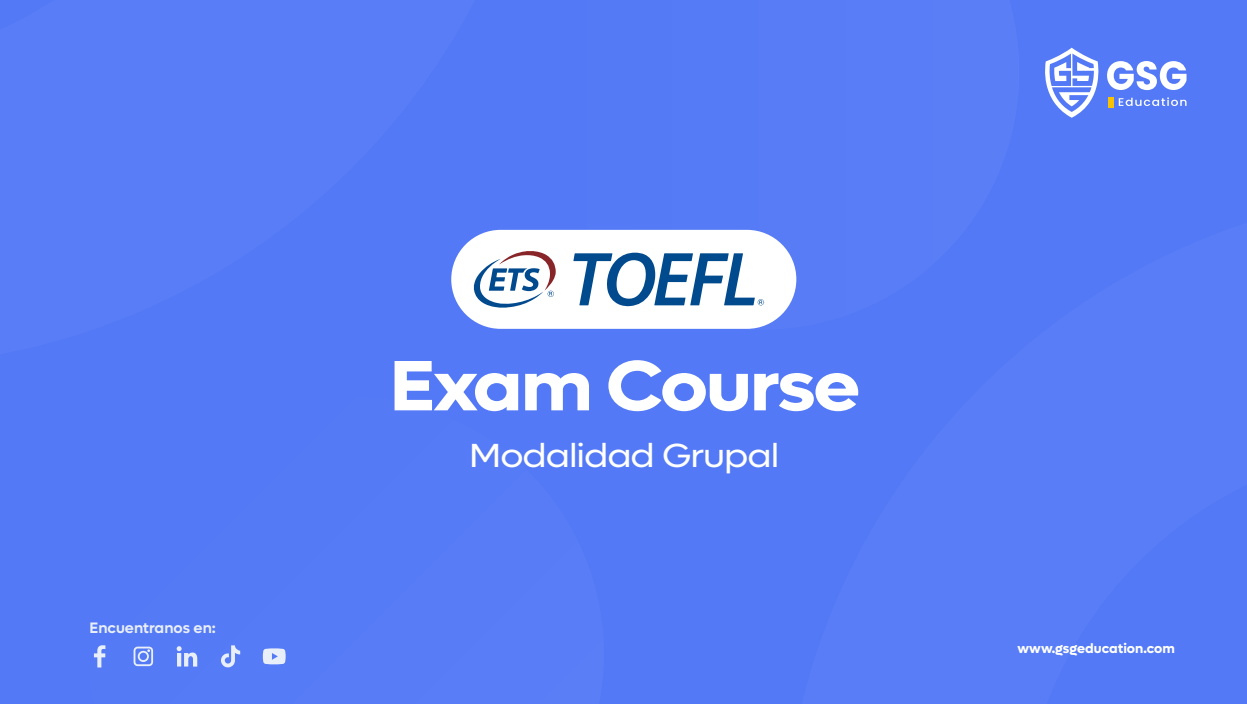
<style>
.page{position:relative;width:1247px;height:704px;background:#fff}
.page>*{position:absolute;margin:0;border:0;box-sizing:border-box;transform-origin:0 0}
.t1{font:700 71.38px "Lufga";letter-spacing:-.03em;color:#fff;scale:1.11 1}
.t2{font:33.5px "Lufga";letter-spacing:-.03em;color:#fff;scale:1.11 1}
.t3{font:600 15.12px "Lufga";color:#e9eff9}
.t4{font:700 13.62px "Lufga";color:#fff}
</style>
<div class="page">
<div style="left:0;top:0;width:1247px;height:703px;background:#5379f6"></div>
<div style="left:1107px;top:97px;width:6px;height:10px;background:#f8c200"></div>
<svg style="left:1107px;top:61px;width:79px;height:29px"></svg>
<svg style="left:1119px;top:97px;width:67px;height:9px"></svg>
<svg style="left:1045px;top:48px;width:54px;height:70px"></svg>
<div style="left:451px;top:230px;width:345px;height:98px;background:#fff;border-radius:49px"></div>
<svg style="left:573px;top:252px;width:191px;height:54px"></svg>
<svg style="left:474px;top:251px;width:82px;height:56px"></svg>
<svg style="left:94px;top:645px;width:11px;height:22px"></svg>
<svg style="left:134px;top:646px;width:19px;height:19px"></svg>
<svg style="left:177px;top:646px;width:20px;height:20px"></svg>
<svg style="left:263px;top:648px;width:23px;height:16px"></svg>
<svg style="left:221px;top:645px;width:19px;height:22px"></svg>
<p class="t3" style="left:90px;top:618px;width:128px">Encuentranos en:</p>
<h1 class="t1" style="left:389px;top:343px;width:426px">Exam Course</h1>
<h2 class="t2" style="left:469px;top:435px;width:281px">Modalidad Grupal</h2>
<p class="t4" style="left:1017px;top:639px;width:159px">www.gsgeducation.com</p>
</div>
